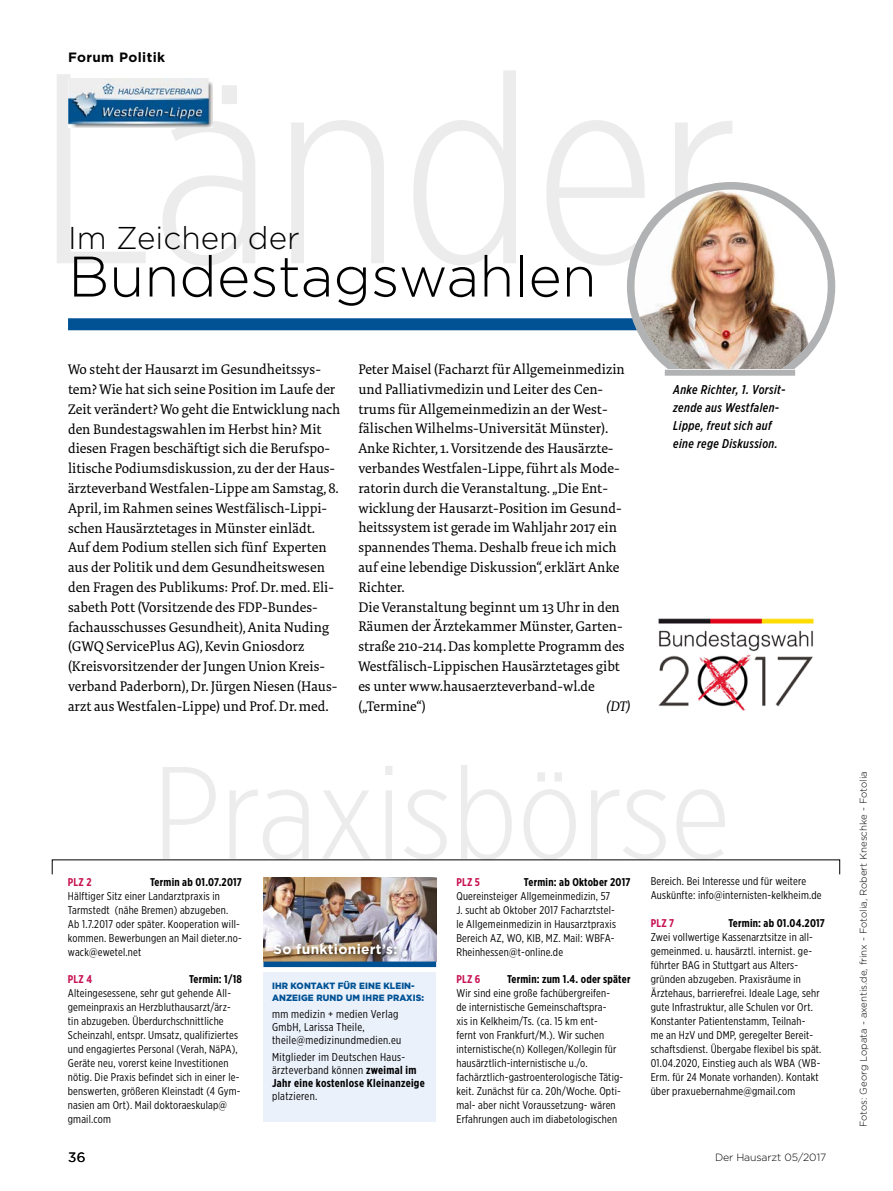
<style>
.page{position:relative;width:893px;height:1191px;background:#fff}
.page>*{position:absolute;margin:0;border:0;box-sizing:border-box;transform-origin:0 0}
.t1{font:300 57px "Gotham";color:#000}
.t2{font:300 31.5px "Gotham";color:#000}
.t3{font:14.25px/19.8px "Tundra Pro";color:#000}
.t4{font:italic 14.25px "Tundra Pro";color:#000}
.t5{font:700 13.8px "Gotham";letter-spacing:.02em;color:#fff}
.t6{font:700 13.5px "Gotham";letter-spacing:.03em;color:#000}
.t7{font:13.5px "Gotham";color:#000}
.t8{font:italic 500 12.75px/18px "Gotham X Narrow";letter-spacing:.03em;color:#000}
.t9{font:11.4px/12.9px "Gotham X Narrow";letter-spacing:.03em;color:#000}
.t10{font:11.25px/14px "Gotham X Narrow";letter-spacing:.02em;color:#000}
.t11{font:700 11.25px "Gotham X Narrow";letter-spacing:.02em;color:#000}
.t12{font:700 11.25px "Gotham X Narrow";letter-spacing:.02em;color:#c71252}
.t13{font:300 10.5px "Gotham";letter-spacing:-.01em;color:#000}
.t14{font:300 9.75px "Gotham";color:#000}
.t15{font:900 9.15px/12.1px "Gotham";letter-spacing:.01em;color:#005295;scale:.96 1}
.s1{font-weight:700}
</style>
<div class="page">
<div style="left:263px;top:972px;width:173px;height:149px;background:#ebf1fa"></div>
<img style="left:263px;top:877px;width:173px;height:84px">
<div style="left:272px;top:941px;width:131px;height:19px;background:#000;opacity:.75"></div>
<div style="left:263px;top:961px;width:173px;height:6px;background:#005295"></div>
<div style="left:68px;top:318px;width:577px;height:12px;background:#005295"></div>
<img style="left:68px;top:79px;width:145px;height:49px">
<div style="left:631px;top:186px;width:200px;height:200px;background:#b1b2b3;border-radius:50%"></div>
<img style="left:634px;top:189px;width:194px;height:194px;border-radius:97px">
<div style="left:627px;top:182px;width:208px;height:208px;border:8px solid #b1b2b3;border-radius:50%"></div>
<div style="left:665px;top:370px;width:130px;height:96px;background:#fff"></div>
<div style="left:665px;top:370px;width:130px;height:6px;background:#b1b2b3"></div>
<img style="left:658px;top:618px;width:156px;height:93px">
<p class="t6" style="left:68px;top:48px;width:99px">Forum Politik</p>
<h2 class="t2" style="left:68px;top:217px;width:233px">Im Zeichen der</h2>
<h1 class="t1" style="left:68px;top:240px;width:530px">Bundestagswahlen</h1>
<p class="t3" style="left:68px;top:360px;width:274px">Wo steht der Hausarzt im Gesundheitssys&shy;tem? Wie hat sich seine Position im Laufe der Zeit verändert? Wo geht die Entwicklung nach den Bundestagswahlen im Herbst hin? Mit diesen Fragen beschäftigt sich die Berufspo&shy;litische Podiumsdiskussion, zu der der Haus&shy;ärzteverband Westfalen-Lippe am Samstag, 8.<br>April, im Rahmen seines Westfälisch-Lippi&shy;schen Hausärztetages in Münster einlädt.<br>Auf dem Podium stellen sich fünf Experten aus der Politik und dem Gesundheitswesen den Fragen des Publikums: Prof. Dr. med. Eli&shy;sabeth Pott (Vorsitzende des FDP-Bundes&shy;fachausschusses Gesundheit), Anita Nuding (GWQ ServicePlus AG), Kevin Gniosdorz (Kreisvorsitzender der Jungen Union Kreis&shy;verband Paderborn), Dr. Jürgen Niesen (Haus&shy;arzt aus Westfalen-Lippe) und Prof. Dr. med.</p>
<p class="t3" style="left:358px;top:359px;width:268px">Peter Maisel (Facharzt für Allgemeinmedizin und Palliativmedizin und Leiter des Cen&shy;trums für Allgemeinmedizin an der West&shy;fälischen Wilhelms-Universität Münster).<br>Anke Richter, 1. Vorsitzende des Hausärzte&shy;verbandes Westfalen-Lippe, führt als Mode&shy;ratorin durch die Veranstaltung. „Die Ent&shy;wicklung der Hausarzt-Position im Gesund&shy;heitssystem ist gerade im Wahljahr 2017 ein spannendes Thema. Deshalb freue ich mich auf eine lebendige Diskussion“, erklärt Anke Richter.<br>Die Veranstaltung beginnt um 13 Uhr in den Räumen der Ärztekammer Münster, Garten&shy;straße 210-214. Das komplette Programm des Westfälisch-Lippischen Hausärztetages gibt es unter www.hausaerzteverband-wl.de („Termine“)</p>
<p class="t4" style="left:607px;top:697px;width:26px">(DT)</p>
<p class="t8" style="left:673px;top:380px;width:114px">Anke Richter, 1. Vorsit&shy;zende aus Westfalen-<br>Lippe, freut sich auf eine rege Diskussion.</p>
<p class="t12" style="left:68px;top:875px;width:25px">PLZ 2</p>
<p class="t11" style="left:150px;top:875px;width:93px">Termin ab 01.07.2017</p>
<p class="t10" style="left:68px;top:888px;width:176px">Hälftiger Sitz einer Landarztpraxis in Tarmstedt (nähe Bremen) abzugeben.<br>Ab 1.7.2017 oder später. Kooperation will&shy;kommen. Bewerbungen an Mail dieter.no&shy;wack@ewetel.net</p>
<p class="t12" style="left:68px;top:972px;width:26px">PLZ 4</p>
<p class="t11" style="left:189px;top:972px;width:54px">Termin: 1/18</p>
<p class="t10" style="left:68px;top:986px;width:174px">Alteingesessene, sehr gut gehende All&shy;gemeinpraxis an Herzbluthausarzt/ärz&shy;tin abzugeben. Überdurchschnittliche Scheinzahl, entspr. Umsatz, qualifiziertes und engagiertes Personal (Verah, NäPA), Geräte neu, vorerst keine Investitionen nötig. Die Praxis befindet sich in einer le&shy;benswerten, größeren Kleinstadt (4 Gym&shy;nasien am Ort). Mail doktoraeskulap@ gmail.com</p>
<p class="t5" style="left:273px;top:939px;width:126px">So funktioniert’s:</p>
<p class="t15" style="left:272px;top:979px;width:160px">IHR KONTAKT FÜR EINE KLEIN-<br>ANZEIGE RUND UM IHRE PRAXIS:</p>
<p class="t9" style="left:272px;top:1007px;width:131px">mm medizin + medien Verlag<br>GmbH, Larissa Theile, theile@medizinundmedien.eu</p>
<p class="t9" style="left:272px;top:1050px;width:154px">Mitglieder im Deutschen Haus&shy;ärzteverband können <span class="s1">zweimal im<br>Jahr eine kostenlose Kleinanzeige</span></p>
<p class="t9" style="left:272px;top:1088px;width:47px">platzieren.</p>
<p class="t12" style="left:456px;top:875px;width:25px">PLZ 5</p>
<p class="t11" style="left:524px;top:875px;width:108px">Termin: ab Oktober 2017</p>
<p class="t10" style="left:456px;top:888px;width:161px">Quereinsteiger Allgemeinmedizin, 57<br>J. sucht ab Oktober 2017 Facharztstel&shy;le Allgemeinmedizin in Hausarztpraxis Bereich AZ, WO, KIB, MZ. Mail: WBFA-Rheinhessen@t-online.de</p>
<p class="t12" style="left:456px;top:972px;width:26px">PLZ 6</p>
<p class="t11" style="left:507px;top:972px;width:125px">Termin: zum 1.4. oder später</p>
<p class="t10" style="left:456px;top:986px;width:168px">Wir sind eine große fachübergreifen-<br>de internistische Gemeinschaftspra-<br>xis in Kelkheim/Ts. (ca. 15 km ent-<br>fernt von Frankfurt/M.). Wir suchen internistische(n) Kollegen/Kollegin für hausärztlich-internistische u./o. fachärztlich-gastroenterologische Tätig&shy;keit. Zunächst für ca. 20h/Woche. Opti&shy;mal- aber nicht Voraussetzung- wären Erfahrungen auch im diabetologischen</p>
<p class="t10" style="left:651px;top:874px;width:172px">Bereich. Bei Interesse und für weitere<br>Auskünfte: info@internisten-kelkheim.de</p>
<p class="t12" style="left:651px;top:916px;width:25px">PLZ 7</p>
<p class="t11" style="left:728px;top:916px;width:98px">Termin: ab 01.04.2017</p>
<p class="t10" style="left:651px;top:930px;width:172px">Zwei vollwertige Kassenarztsitze in all&shy;gemeinmed. u. hausärztl. internist. ge&shy;führter BAG in Stuttgart aus Alters&shy;gründen abzugeben. Praxisräume in Ärztehaus, barrierefrei. Ideale Lage, sehr gute Infrastruktur, alle Schulen vor Ort.<br>Konstanter Patientenstamm, Teilnah-<br>me an HzV und DMP, geregelter Bereit&shy;schaftsdienst. Übergabe flexibel bis spät.<br>01.04.2020, Einstieg auch als WBA (WB-Erm. für 24 Monate vorhanden). Kontakt über praxuebernahme@gmail.com</p>
<p class="t7" style="left:68px;top:1148px;width:19px">36</p>
<p class="t13" style="left:715px;top:1150px;width:113px">Der Hausarzt 05/2017</p>
<p class="t14" style="left:857px;top:1127px;width:357px;rotate:-90deg">Fotos: Georg Lopata - axentis.de, frinx - Fotolia, Robert Kneschke - Fotolia</p>
</div>
